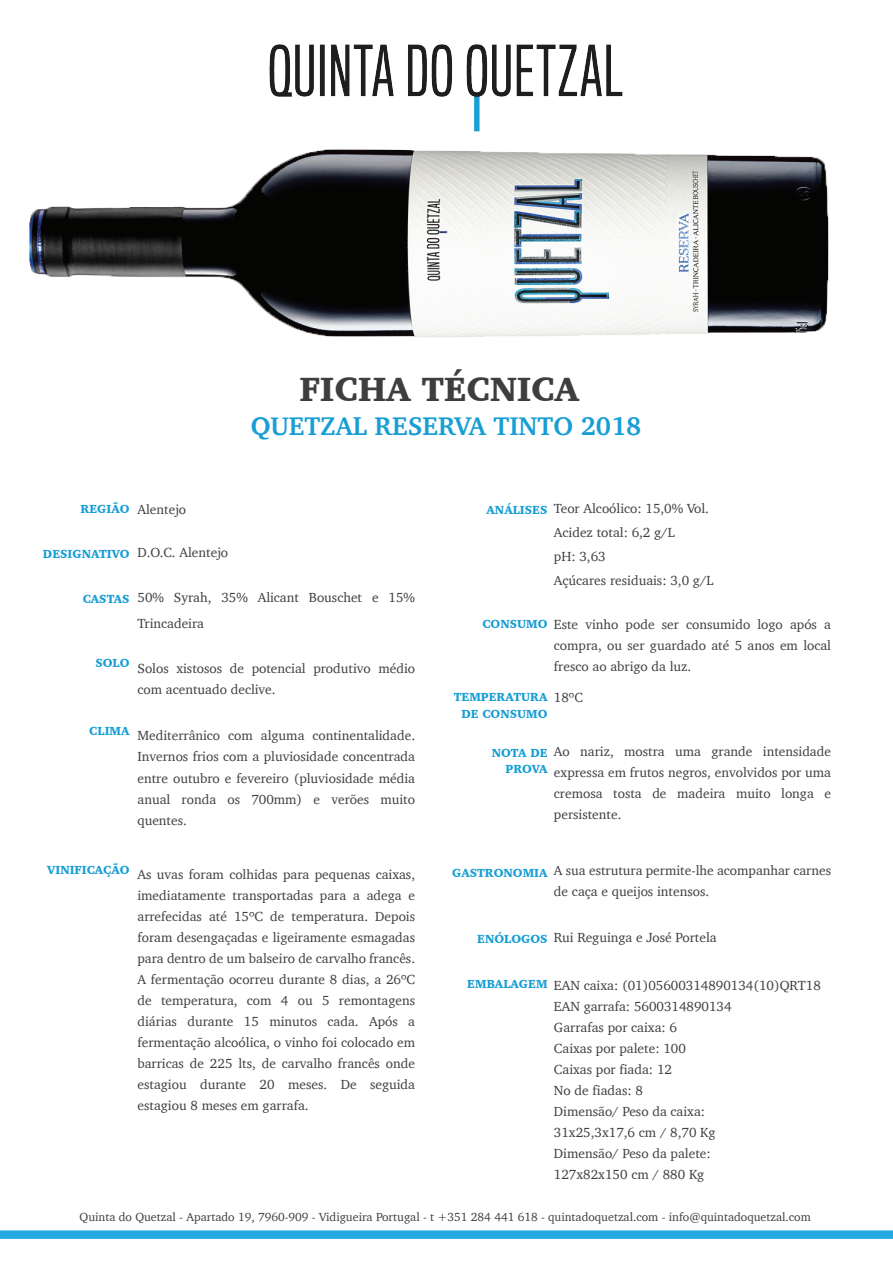
<style>
.page{position:relative;width:893px;height:1263px;background:#fff}
.page>*{position:absolute;margin:0;border:0;box-sizing:border-box;transform-origin:0 0}
.t1{font:900 34.5px "Charter";color:#3e3e3f}
.t2{font:700 26.1px "Charter";color:#179ed4}
.t3{font:13.5px/21px "Charter";color:#3e3e3f}
.t4{font:900 12px/16.5px "Charter";color:#179ed4;text-align:right}
.t5{font:12px "Charter";color:#3e3e3f}
</style>
<div class="page">
<img style="left:269px;top:44px;width:354px;height:71px">
<div style="left:0;top:1230px;width:893px;height:9px;background:#24aae1"></div>
<img style="left:29px;top:115px;width:800px;height:223px">
<h1 class="t1" style="left:300px;top:368px;width:281px">FICHA TÉCNICA</h1>
<h2 class="t2" style="left:251px;top:404px;width:392px">QUETZAL RESERVA TINTO 2018</h2>
<p class="t4" style="left:81px;top:500px;width:50px">REGIÃO</p>
<p class="t4" style="left:43px;top:545px;width:88px">DESIGNATIVO</p>
<p class="t4" style="left:83px;top:590px;width:48px">CASTAS</p>
<p class="t3" style="left:137px;top:499px;width:50px">Alentejo</p>
<p class="t3" style="left:137px;top:542px;width:92px">D.O.C. Alentejo</p>
<p class="t3" style="left:137px;top:585px;width:279px;line-height:25.5px">50% Syrah, 35% Alicant Bouschet e 15%<br>Trincadeira</p>
<p class="t3" style="left:137px;top:658px;width:279px">Solos xistosos de potencial produtivo médio com acentuado declive.</p>
<p class="t3" style="left:137px;top:725px;width:279px;text-align:justify">Mediterrânico com alguma continentalidade.<br>Invernos frios com a pluviosidade concentrada entre outubro e fevereiro (pluviosidade média anual ronda os 700mm) e verões muito quentes.</p>
<p class="t4" style="left:95px;top:655px;width:36px">SOLO</p>
<p class="t4" style="left:89px;top:722px;width:42px">CLIMA</p>
<p class="t4" style="left:47px;top:862px;width:84px">VINIFICAÇÃO</p>
<p class="t3" style="left:137px;top:863px;width:279px;text-align:justify">As uvas foram colhidas para pequenas caixas, imediatamente transportadas para a adega e arrefecidas até 15ºC de temperatura. Depois foram desengaçadas e ligeiramente esmagadas para dentro de um balseiro de carvalho francês.<br>A fermentação ocorreu durante 8 dias, a 26ºC de temperatura, com 4 ou 5 remontagens diárias durante 15 minutos cada. Após a fermentação alcoólica, o vinho foi colocado em barricas de 225 lts, de carvalho francês onde estagiou durante 20 meses. De seguida estagiou 8 meses em garrafa.</p>
<p class="t4" style="left:487px;top:501px;width:62px">ANÁLISES</p>
<p class="t3" style="left:554px;top:496px;width:161px;line-height:24px">Teor Alcoólico: 15,0% Vol.<br>Acidez total: 6,2 g/L<br>pH: 3,63<br>Açúcares residuais: 3,0 g/L</p>
<p class="t3" style="left:554px;top:614px;width:279px;text-align:justify">Este vinho pode ser consumido logo após a compra, ou ser guardado até 5 anos em local fresco ao abrigo da luz.</p>
<p class="t3" style="left:554px;top:687px;width:30px">18ºC</p>
<p class="t4" style="left:482px;top:615px;width:67px">CONSUMO</p>
<p class="t4" style="left:454px;top:688px;width:95px">TEMPERATURA<br>DE CONSUMO</p>
<p class="t4" style="left:492px;top:744px;width:57px">NOTA DE<br>PROVA</p>
<p class="t3" style="left:554px;top:741px;width:279px;text-align:justify">Ao nariz, mostra uma grande intensidade expressa em frutos negros, envolvidos por uma cremosa tosta de madeira muito longa e persistente.</p>
<p class="t3" style="left:554px;top:860px;width:279px">A sua estrutura permite-lhe acompanhar carnes de caça e queijos intensos.</p>
<p class="t3" style="left:554px;top:927px;width:164px">Rui Reguinga e José Portela</p>
<p class="t4" style="left:452px;top:864px;width:97px">GASTRONOMIA</p>
<p class="t4" style="left:477px;top:930px;width:72px">ENÓLOGOS</p>
<p class="t4" style="left:467px;top:975px;width:82px">EMBALAGEM</p>
<p class="t3" style="left:554px;top:975px;width:268px">EAN caixa: (01)05600314890134(10)QRT18<br>EAN garrafa: 5600314890134<br>Garrafas por caixa: 6<br>Caixas por palete: 100<br>Caixas por fiada: 12<br>No de fiadas: 8<br>Dimensão/ Peso da caixa:<br>31x25,3x17,6 cm / 8,70 Kg<br>Dimensão/ Peso da palete:<br>127x82x150 cm / 880 Kg</p>
<p class="t5" style="left:80px;top:1206px;width:733px">Quinta do Quetzal - Apartado 19, 7960-909 - Vidigueira Portugal - t +351 284 441 618 - quintadoquetzal.com - info@quintadoquetzal.com</p>
</div>
